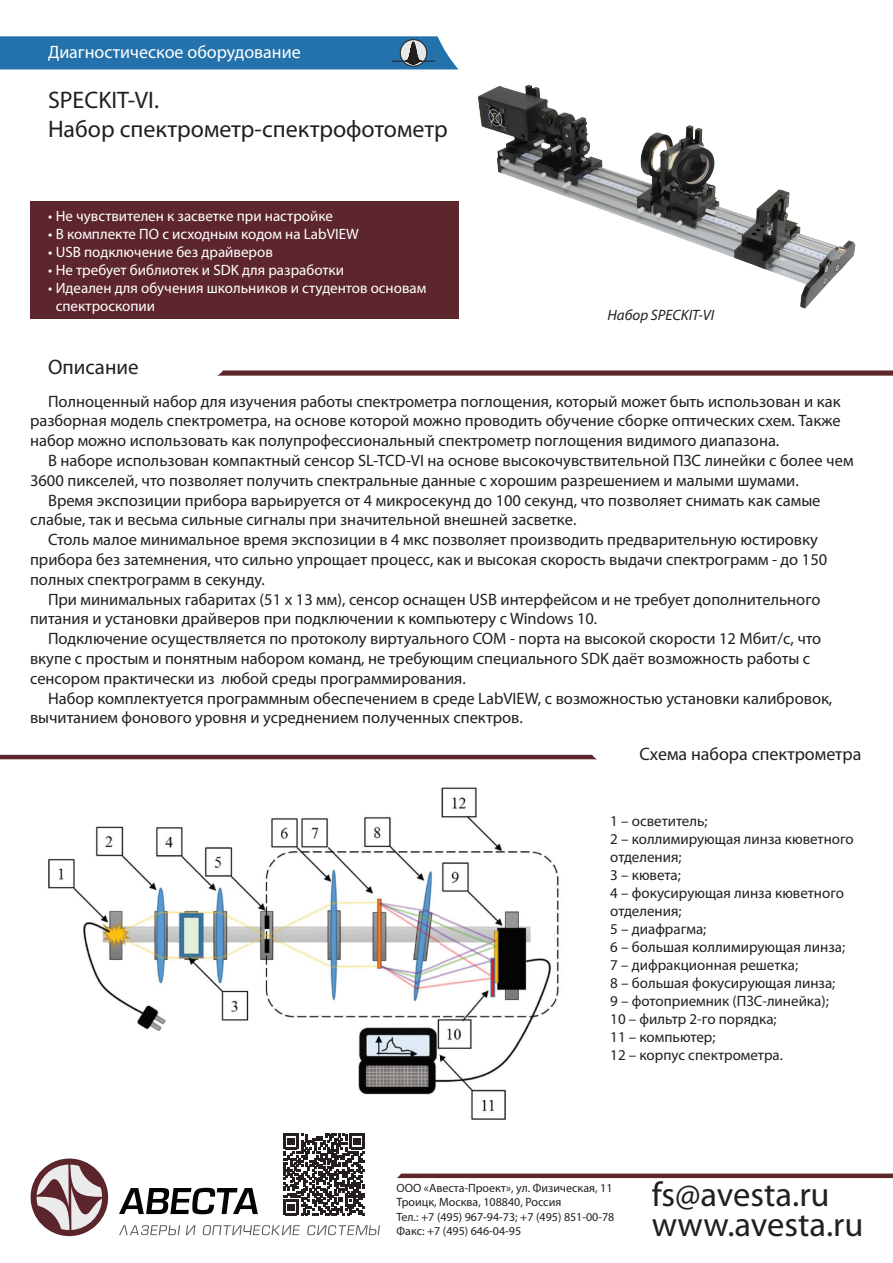
<style>
.page{position:relative;width:893px;height:1263px;background:#fff}
.page>*{position:absolute;margin:0;border:0;box-sizing:border-box;transform-origin:0 0}
.t1{font:34.5px "Myriad Pro";color:#231f20}
.t2{font:24px "Myriad Pro";color:#231f20}
.t3{font:21px "Myriad Pro";color:#231f20}
.t4{font:18px "Myriad Pro";color:#fff}
.t5{font:18px "Myriad Pro";color:#231f20}
.t6{font:16.5px/19.8px "Myriad Pro";color:#231f20}
.t7{font:15px/18px "Myriad Pro";color:#231f20}
.t8{font:15px/18px "Myriad Pro";color:#fff}
.t9{font:italic 15px "Myriad Pro";color:#231f20}
.t10{font:12px/14.4px "Myriad Pro";color:#231f20}
</style>
<div class="page">
<svg style="left:397px;top:1173px;width:496px;height:5px;background:#703f45"></svg>
<svg style="left:119px;top:1225px;width:61px;height:10px"></svg>
<svg style="left:186px;top:1225px;width:9px;height:10px"></svg>
<svg style="left:203px;top:1225px;width:97px;height:10px"></svg>
<svg style="left:307px;top:1225px;width:73px;height:10px"></svg>
<svg style="left:119px;top:1188px;width:139px;height:26px"></svg>
<div style="left:31px;top:1158px;width:77px;height:78px;background:#5c252c;border-radius:50%"></div>
<svg style="left:37px;top:1164px;width:65px;height:66px"></svg>
<hr style="left:0;top:755px;width:597px;height:4px;background:#5d262d">
<img style="left:48px;top:787px;width:511px;height:347px">
<div style="left:30px;top:201px;width:429px;height:118px;background:#5d262d"></div>
<svg style="left:217px;top:370px;width:676px;height:6px;background:#73444a"></svg>
<svg style="left:0;top:36px;width:458px;height:34px;background:#3279ad"></svg>
<svg style="left:283px;top:1134px;width:82px;height:81px"></svg>
<img style="left:458px;top:69px;width:398px;height:240px">
<p class="t4" style="left:48px;top:41px;width:254px">Диагностическое оборудование</p>
<p class="t2" style="left:48px;top:85px;width:112px">SPECKIT-VI.</p>
<p class="t2" style="left:48px;top:114px;width:401px">Набор спектрометр-спектрофотометр</p>
<p class="t8" style="left:48px;top:206px;width:286px">• Не чувствителен к засветке при настройке</p>
<p class="t8" style="left:48px;top:224px;width:312px">• В комплекте ПО с исходным кодом на LabVIEW</p>
<p class="t8" style="left:48px;top:242px;width:226px">• USB подключение без драйверов</p>
<p class="t8" style="left:48px;top:260px;width:297px">• Не требует библиотек и SDK для разработки</p>
<p class="t8" style="left:56px;top:278px;width:372px;text-indent:-8px">• Идеален для обучения школьников и студентов основам спектроскопии</p>
<p class="t9" style="left:608px;top:305px;width:108px">Набор SPECKIT-VI</p>
<p class="t3" style="left:48px;top:354px;width:92px">Описание</p>
<p class="t6" style="left:30px;top:391px;width:812px;text-align:justify;text-indent:18px">Полноценный набор для изучения работы спектрометра поглощения, который может быть использован и как разборная модель спектрометра, на основе которой можно проводить обучение сборке оптических схем. Также набор можно использовать как полупрофессиональный спектрометр поглощения видимого диапазона.</p>
<p class="t6" style="left:30px;top:450px;width:825px;text-indent:18px">В наборе использован компактный сенсор SL-TCD-VI на основе высокочувствительной ПЗС линейки c более чем<br>3600 пикселей, что позволяет получить спектральные данные с хорошим разрешением и малыми шумами.</p>
<p class="t6" style="left:30px;top:490px;width:792px;text-indent:18px">Время экспозиции прибора варьируется от 4 микросекунд до 100 секунд, что позволяет снимать как самые слабые, так и весьма сильные сигналы при значительной внешней засветке.</p>
<p class="t6" style="left:30px;top:529px;width:799px;text-indent:18px">Столь малое минимальное время экспозиции в 4 мкс позволяет производить предварительную юстировку прибора без затемнения, что сильно упрощает процесс, как и высокая скорость выдачи спектрограмм - до 150 полных спектрограмм в секунду.</p>
<p class="t6" style="left:30px;top:589px;width:792px;text-indent:18px">При минимальных габаритах (51 x 13 мм), сенсор оснащен USB интерфейсом и не требует дополнительного питания и установки драйверов при подключении к компьютеру с Windows 10.</p>
<p class="t6" style="left:30px;top:628px;width:793px;text-indent:18px">Подключение осуществляется по протоколу виртуального COM - порта на высокой скорости 12 Мбит/с, что вкупе с простым и понятным набором команд, не требующим специального SDK даёт возможность работы с сенсором практически из любой среды программирования.</p>
<p class="t6" style="left:30px;top:688px;width:804px;text-indent:18px">Набор комплектуется программным обеспечением в среде LabVIEW, с возможностью установки калибровок, вычитанием фонового уровня и усреднением полученных спектров.</p>
<p class="t5" style="left:639px;top:743px;width:223px">Схема набора спектрометра</p>
<p class="t7" style="left:610px;top:812px;width:99px">1 – осветитель;</p>
<p class="t7" style="left:610px;top:830px;width:245px">2 – коллимирующая линза кюветного отделения;</p>
<p class="t7" style="left:610px;top:866px;width:72px">3 – кювета;</p>
<p class="t7" style="left:610px;top:884px;width:235px">4 – фокусирующая линза кюветного отделения;</p>
<p class="t7" style="left:610px;top:920px;width:98px">5 – диафрагма;</p>
<p class="t7" style="left:610px;top:938px;width:236px">6 – большая коллимирующая линза;</p>
<p class="t7" style="left:610px;top:956px;width:189px">7 – дифракционная решетка;</p>
<p class="t7" style="left:610px;top:974px;width:227px">8 – большая фокусирующая линза;</p>
<p class="t7" style="left:610px;top:992px;width:220px">9 – фотоприемник (ПЗС-линейка);</p>
<p class="t7" style="left:610px;top:1010px;width:168px">10 – фильтр 2-го порядка;</p>
<p class="t7" style="left:610px;top:1028px;width:107px">11 – компьютер;</p>
<p class="t7" style="left:610px;top:1046px;width:174px">12 – корпус спектрометра.</p>
<p class="t10" style="left:397px;top:1180px;width:219px">ООО «Авеста-Проект», ул. Физическая, 11<br>Троицк, Москва, 108840, Россия<br>Тел.: +7 (495) 967-94-73; +7 (495) 851-00-78<br>Факс: +7 (495) 646-04-95</p>
<h1 class="t1" style="left:652px;top:1173px;width:179px">fs@avesta.ru</h1>
<h1 class="t1" style="left:652px;top:1203px;width:213px">www.avesta.ru</h1>
</div>
